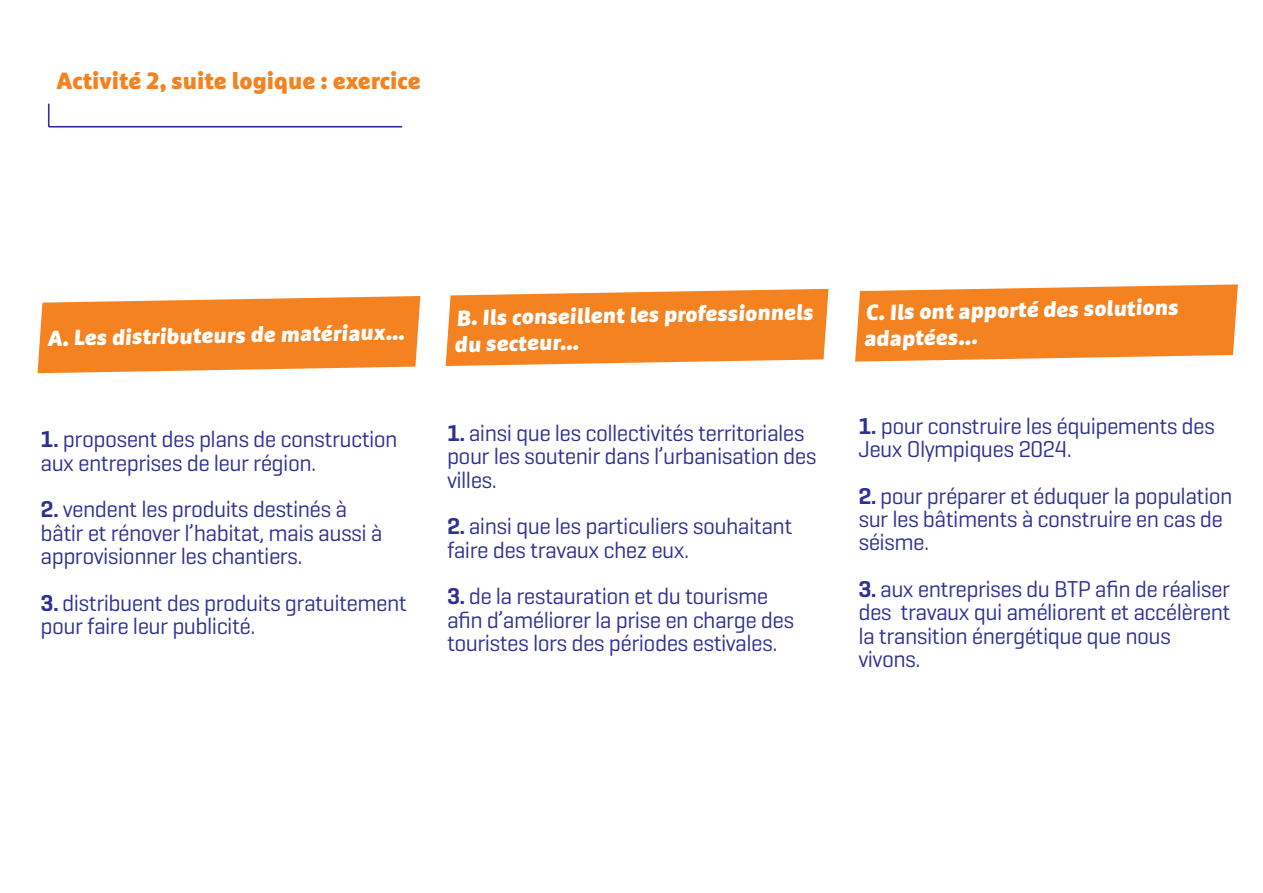
<style>
.page{position:relative;width:1263px;height:893px;background:#fff}
.page>*{position:absolute;margin:0;border:0;box-sizing:border-box;transform-origin:0 0}
.t1{font:23.4px/23.4px "Geogrotesque";letter-spacing:-.025em;color:#2e3092}
.t2{font:900 23.4px "Marselis Pro";color:#f58220}
.t3{font:900 21.75px/26.1px "Marselis Pro";color:#fff}
.s1{font-weight:600}
</style>
<div class="page">
<svg style="left:47px;top:103px;width:356px;height:25px"></svg>
<svg style="left:38px;top:296px;width:382px;height:77px;background:#f58d35"></svg>
<svg style="left:446px;top:289px;width:382px;height:77px;background:#f58d35"></svg>
<svg style="left:855px;top:284px;width:383px;height:78px;background:#f68f38"></svg>
<p class="t2" style="left:56px;top:65px;width:366px">Activité 2, suite logique : exercice</p>
<p class="t3" style="left:47px;top:325px;width:359px;rotate:-1deg">A. Les distributeurs de matériaux…</p>
<p class="t1" style="left:40px;top:427px;width:359px"><span class="s1">1.</span> proposent des plans de construction aux entreprises de leur région.</p>
<p class="t1" style="left:40px;top:497px;width:344px"><span class="s1">2.</span> vendent les produits destinés à bâtir et rénover l’habitat, mais aussi à approvisionner les chantiers.</p>
<p class="t1" style="left:40px;top:590px;width:368px"><span class="s1">3.</span> distribuent des produits gratuitement pour faire leur publicité.</p>
<p class="t3" style="left:454px;top:305px;width:361px;rotate:-1deg">B. Ils conseillent les professionnels du secteur…</p>
<p class="t1" style="left:447px;top:421px;width:371px"><span class="s1">1.</span> ainsi que les collectivités territoriales pour les soutenir dans l’urbanisation des villes.</p>
<p class="t1" style="left:447px;top:514px;width:347px"><span class="s1">2.</span> ainsi que les particuliers souhaitant faire des travaux chez eux.</p>
<p class="t1" style="left:447px;top:584px;width:349px"><span class="s1">3.</span> de la restauration et du tourisme afin d’améliorer la prise en charge des touristes lors des périodes estivales.</p>
<p class="t3" style="left:863px;top:299px;width:316px;rotate:-1deg">C. Ils ont apporté des solutions adaptées...</p>
<p class="t1" style="left:858px;top:413px;width:358px"><span class="s1">1.</span> pour construire les équipements des<br>Jeux Olympiques 2024.</p>
<p class="t1" style="left:858px;top:483px;width:376px"><span class="s1">2.</span> pour préparer et éduquer la population sur les bâtiments à construire en cas de séisme.</p>
<p class="t1" style="left:858px;top:576px;width:374px"><span class="s1">3.</span> aux entreprises du BTP afin de réaliser des travaux qui améliorent et accélèrent la transition énergétique que nous vivons.</p>
</div>
